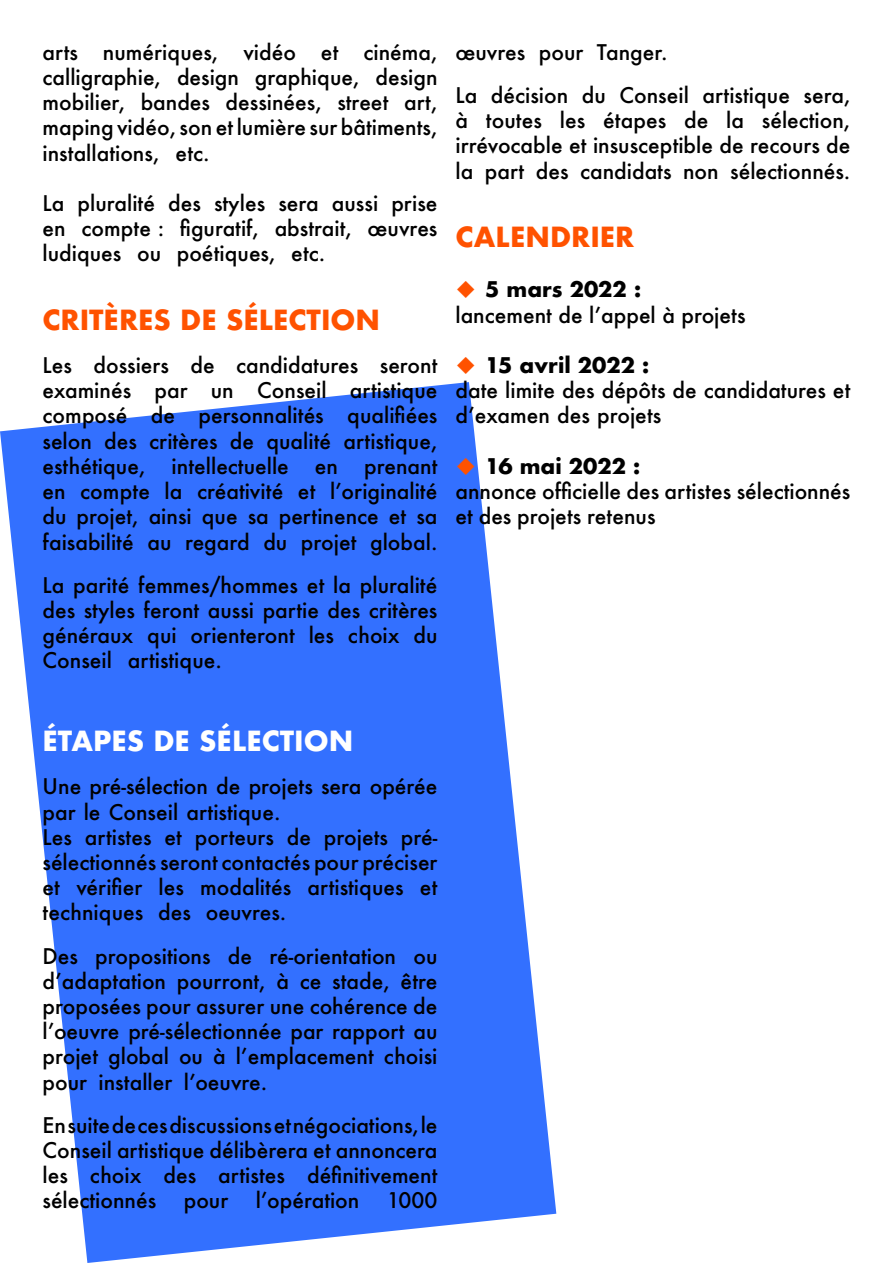
<style>
.page{position:relative;width:893px;height:1263px;background:#fff}
.page>*{position:absolute;margin:0;border:0;box-sizing:border-box;transform-origin:0 0}
.t1{font:700 27px "Futura";color:#ff5200}
.t2{font:700 27px "Futura";color:#fff}
.t3{font:500 21px/25.2px "Futura";color:#000;text-align:justify}
.s1{color:#ff5200}
.s2{font-weight:700}
</style>
<div class="page">
<svg style="left:0;top:382px;width:556px;height:881px;fill:#3370ff"></svg>
<p class="t3" style="left:43px;top:39px;width:396px">arts numériques, vidéo et cinéma, calligraphie, design graphique, design mobilier, bandes dessinées, street art, maping vidéo, son et lumière sur bâtiments, installations, etc.</p>
<p class="t3" style="left:43px;top:190px;width:396px">La pluralité des styles sera aussi prise en compte : figuratif, abstrait, œuvres ludiques ou poétiques, etc.</p>
<p class="t1" style="left:43px;top:302px;width:339px">CRITÈRES DE SÉLECTION</p>
<p class="t3" style="left:43px;top:352px;width:396px">Les dossiers de candidatures seront examinés par un Conseil artistique composé de personnalités qualifiées selon des critères de qualité artistique, esthétique, intellectuelle en prenant en compte la créativité et l’originalité du projet, ainsi que sa pertinence et sa faisabilité au regard du projet global.</p>
<p class="t3" style="left:43px;top:572px;width:396px">La parité femmes/hommes et la pluralité des styles feront aussi partie des critères généraux qui orienteront les choix du Conseil artistique.</p>
<p class="t3" style="left:455px;top:30px;width:396px;line-height:43.2px">œuvres pour Tanger.<br>La décision du Conseil artistique sera,</p>
<p class="t3" style="left:455px;top:107px;width:396px">à toutes les étapes de la sélection, irrévocable et insusceptible de recours de la part des candidats non sélectionnés.</p>
<p class="t1" style="left:455px;top:219px;width:180px">CALENDRIER</p>
<p class="t3" style="left:455px;top:277px;width:292px"><span class="s1">◆</span> <span class="s2">5 mars 2022 :<br></span>lancement de l’appel à projets</p>
<p class="t3" style="left:455px;top:352px;width:396px;text-align:left"><span class="s1">◆</span> <span class="s2">15 avril 2022 :<br></span>date limite des dépôts de candidatures et d’examen des projets</p>
<p class="t3" style="left:455px;top:453px;width:396px;text-align:left"><span class="s1">◆</span> <span class="s2">16 mai 2022 :<br></span>annonce officielle des artistes sélectionnés et des projets retenus</p>
<p class="t2" style="left:43px;top:723px;width:312px">ÉTAPES DE SÉLECTION</p>
<p class="t3" style="left:43px;top:773px;width:396px;text-align:left">Une pré-sélection de projets sera opérée par le Conseil artistique.<br>Les artistes et porteurs de projets pré&shy;sélectionnés seront contactés pour préciser et vérifier les modalités artistiques et techniques des oeuvres.</p>
<p class="t3" style="left:43px;top:943px;width:396px">Des propositions de ré-orientation ou d’adaptation pourront, à ce stade, être proposées pour assurer une cohérence de l’oeuvre pré-sélectionnée par rapport au projet global ou à l’emplacement choisi pour installer l’oeuvre.</p>
<p class="t3" style="left:43px;top:1112px;width:396px">En suite de ces discussions et négociations, le Conseil artistique délibèrera et annoncera les choix des artistes définitivement sélectionnés</p>
<p class="t3" style="left:184px;top:1187px;width:46px">pour</p>
<p class="t3" style="left:256px;top:1187px;width:105px">l’opération</p>
<p class="t3" style="left:387px;top:1187px;width:52px">1000</p>
</div>
